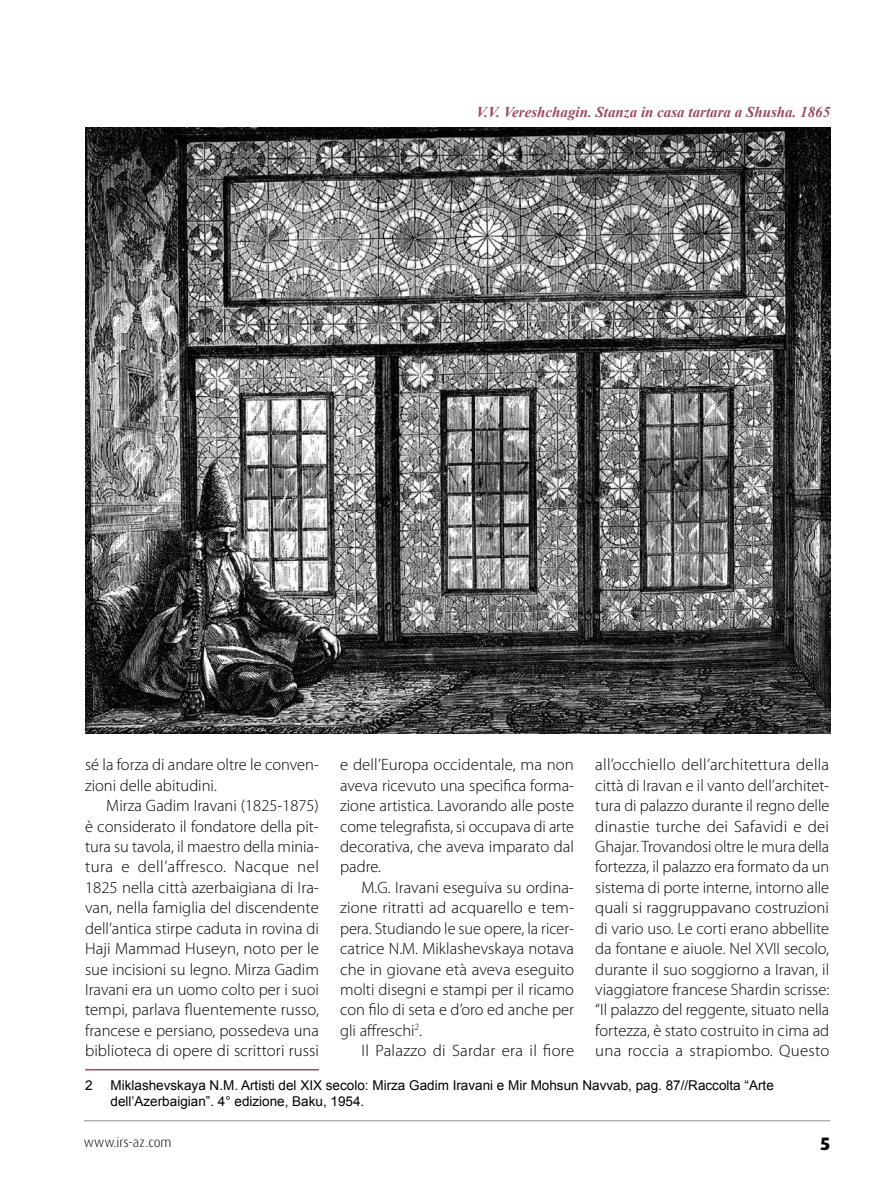
<style>
.page{position:relative;width:893px;height:1191px;background:#fff}
.page>*{position:absolute;margin:0;border:0;box-sizing:border-box;transform-origin:0 0}
.t1{font:800 18px "Dax Pro";color:#000}
.t2{font:300 16.5px/20.4px "Myriad Pro";color:#000;text-align:justify}
.t3{font:italic 700 15px "Times New Roman";color:#9d4761}
.t4{font:13.5px/16.2px "Arial";color:#000}
.t5{font:300 13.5px "Dax Pro";color:#000}
</style>
<div class="page">
<hr style="left:84px;top:1120px;width:746px;height:1px;background:#909090">
<img style="left:85px;top:128px;width:745px;height:606px">
<hr style="left:85px;top:1069px;width:234px;height:1px;background:#9d4761">
<p class="t3" style="left:476px;top:101px;width:355px">V.V. Vereshchagin. Stanza in casa tartara a Shusha. 1865</p>
<p class="t2" style="left:85px;top:755px;width:235px">sé la forza di andare oltre le conven&shy;zioni delle abitudini.</p>
<p class="t2" style="left:85px;top:796px;width:235px;text-indent:21px">Mirza Gadim Iravani (1825-1875) è considerato il fondatore della pit&shy;tura su tavola, il maestro della minia&shy;tura e dell’affresco. Nacque nel 1825 nella città azerbaigiana di Ira&shy;van, nella famiglia del discendente dell’antica stirpe caduta in rovina di Haji Mammad Huseyn, noto per le sue incisioni su legno. Mirza Gadim Iravani era un uomo colto per i suoi tempi, parlava fluentemente russo, francese e persiano, possedeva una biblioteca di opere di scrittori russi</p>
<p class="t2" style="left:340px;top:755px;width:235px">e dell’Europa occidentale, ma non aveva ricevuto una specifica forma&shy;zione artistica. Lavorando alle poste come telegrafista, si occupava di arte decorativa, che aveva imparato dal padre.</p>
<p class="t2" style="left:340px;top:877px;width:235px;text-indent:21px">M.G. Iravani eseguiva su ordina&shy;zione ritratti ad acquarello e tem&shy;pera. Studiando le sue opere, la ricer&shy;catrice N .М. Мiklashevskaya notava che in giovane età aveva eseguito molti disegni e stampi per il ricamo con filo di seta e d’oro ed anche per gli affreschi<sup>2</sup>.</p>
<p class="t2" style="left:361px;top:1040px;width:214px">Il Palazzo di Sardar era il fiore</p>
<p class="t2" style="left:595px;top:755px;width:236px">all’occhiello dell’architettura della città di Iravan e il vanto dell’architet&shy;tura di palazzo durante il regno delle dinastie turche dei Safavidi e dei Ghajar. Trovandosi oltre le mura della fortezza, il palazzo era formato da un sistema di porte interne, intorno alle quali si raggruppavano costruzioni di vario uso. Le corti erano abbellite da fontane e aiuole. Nel XVII secolo, durante il suo soggiorno a Iravan, il viaggiatore francese Shardin scrisse: “Il palazzo del reggente, situato nella fortezza, è stato costruito in cima ad una roccia a strapiombo. Questo</p>
<p class="t4" style="left:85px;top:1077px;width:9px">2</p>
<p class="t4" style="left:111px;top:1077px;width:665px">Miklashevskaya N.M. Artisti del XIX secolo: Mirza Gadim Iravani e Mir Mohsun Navvab, pag. 87//Raccolta “Arte dell’Azerbaigian”. 4° edizione, Baku, 1954.</p>
<p class="t5" style="left:84px;top:1133px;width:89px">www.irs-az.com</p>
<p class="t1" style="left:820px;top:1131px;width:11px">5</p>
</div>
